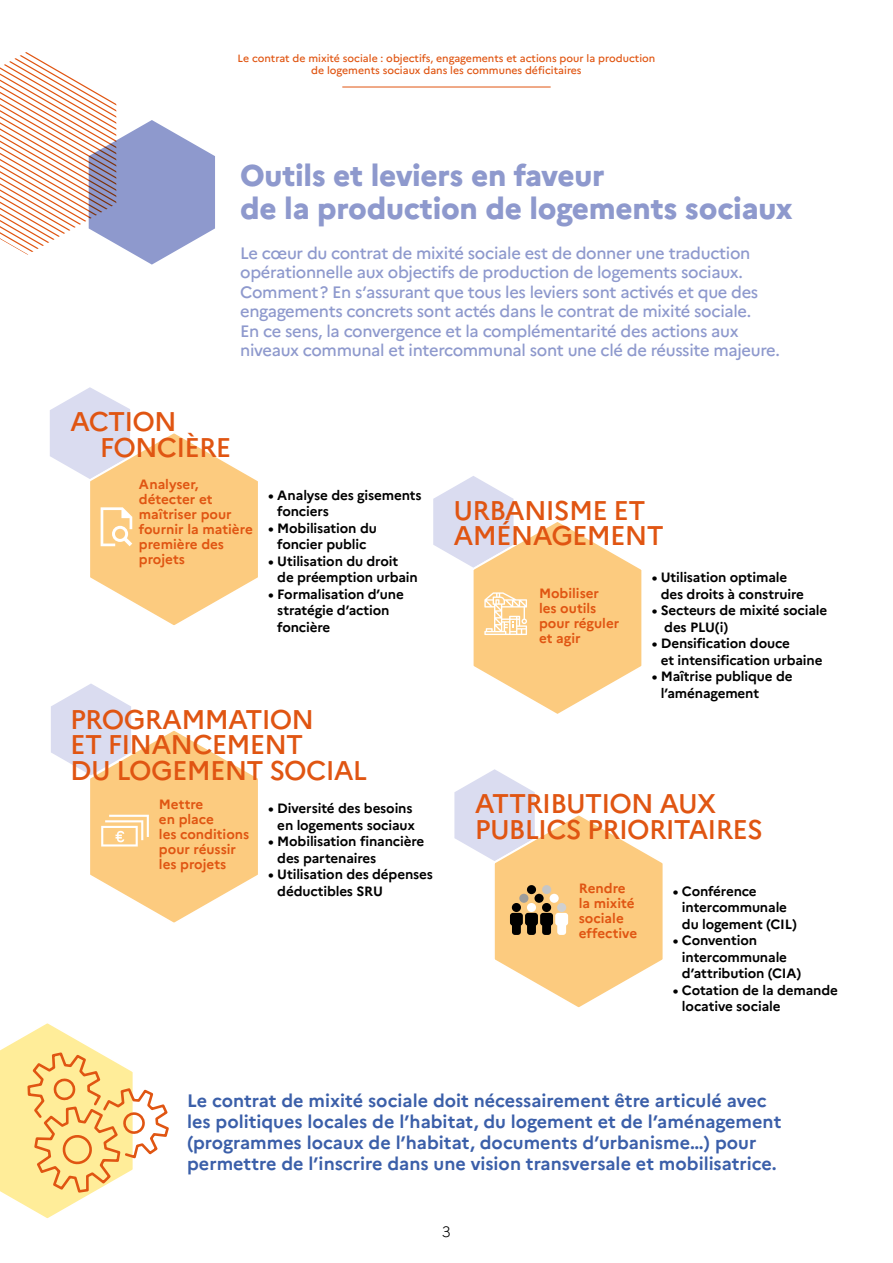
<style>
.page{position:relative;width:893px;height:1263px;background:#fff}
.page>*{position:absolute;margin:0;border:0;box-sizing:border-box;transform-origin:0 0}
.t1{font:800 30px/33px "Marianne";letter-spacing:-.01em;color:#8e99cd}
.t2{font:500 27px/25.5px "Marianne";letter-spacing:-.03em;color:#e05512}
.t3{font:700 18px/21px "Marianne";color:#3b5fa9}
.t4{font:500 16.5px/19.5px "Marianne";letter-spacing:-.02em;color:#8e99cd}
.t5{font:300 15px "Marianne";color:#000}
.t6{font:700 13.5px/16.5px "Marianne";letter-spacing:-.01em;color:#000}
.t7{font:700 13.5px/15px "Marianne";color:#e05512}
.t8{font:500 10.5px/12px "Marianne";color:#e05512;text-align:center}
</style>
<div class="page">
<hr style="left:342px;top:87px;width:209px;height:1px;background:#e05512">
<svg style="left:0;top:52px;width:215px;height:213px"></svg>
<svg style="left:50px;top:387px;width:208px;height:238px"></svg>
<svg style="left:433px;top:476px;width:209px;height:238px"></svg>
<svg style="left:51px;top:684px;width:207px;height:239px"></svg>
<svg style="left:454px;top:769px;width:209px;height:239px"></svg>
<svg style="left:0;top:1023px;width:169px;height:195px"></svg>
<p class="t8" style="left:238px;top:52px;width:419px">Le contrat de mixité sociale : objectifs, engagements et actions pour la production de logements sociaux dans les communes déficitaires</p>
<h1 class="t1" style="left:240px;top:159px;width:554px">Outils et leviers en faveur<br>de la production de logements sociaux</h1>
<p class="t4" style="left:240px;top:243px;width:541px">Le cœur du contrat de mixité sociale est de donner une traduction opérationnelle aux objectifs de production de logements sociaux.<br>Comment? En s’assurant que tous les leviers sont activés et que des engagements concrets sont actés dans le contrat de mixité sociale.<br>En ce sens, la convergence et la complémentarité des actions aux niveaux communal et intercommunal sont une clé de réussite majeure.</p>
<h2 class="t2" style="left:100px;top:409px;width:133px;text-indent:-30px">ACTION<br>FONCIÈRE</h2>
<p class="t7" style="left:139px;top:476px;width:115px">Analyser, détecter et maîtriser pour fournir la matière première des projets</p>
<p class="t6" style="left:277px;top:486px;width:146px;text-indent:-9px">• Analyse des gisements fonciers</p>
<p class="t6" style="left:268px;top:519px;width:110px;text-align:center">• Mobilisation du foncier public</p>
<p class="t6" style="left:277px;top:552px;width:142px;text-indent:-9px">• Utilisation du droit de préemption urbain</p>
<p class="t6" style="left:277px;top:585px;width:128px;text-indent:-9px">• Formalisation d’une stratégie d’action foncière</p>
<h2 class="t2" style="left:70px;top:706px;width:299px">PROGRAMMATION<br>ET FINANCEMENT<br>DU LOGEMENT SOCIAL</h2>
<p class="t7" style="left:159px;top:796px;width:92px">Mettre<br>en place<br>les conditions pour réussir les projets</p>
<p class="t6" style="left:268px;top:800px;width:148px;text-align:right">• Diversité des besoins en logements sociaux</p>
<p class="t6" style="left:277px;top:833px;width:149px;text-indent:-9px">• Mobilisation financière des partenaires</p>
<p class="t6" style="left:277px;top:866px;width:157px;text-indent:-9px">• Utilisation des dépenses déductibles SRU</p>
<h2 class="t2" style="left:454px;top:497px;width:212px">URBANISME ET<br>AMÉNAGEMENT</h2>
<p class="t7" style="left:539px;top:586px;width:82px">Mobiliser les outils pour réguler et agir</p>
<p class="t6" style="left:661px;top:569px;width:145px;text-indent:-9px">• Utilisation optimale des droits à construire</p>
<p class="t6" style="left:664px;top:602px;width:165px;text-indent:-13px">• Secteurs de mixité sociale des PLU(i)</p>
<p class="t6" style="left:661px;top:635px;width:163px;text-indent:-9px">• Densification douce<br>et intensification urbaine</p>
<p class="t6" style="left:661px;top:668px;width:133px;text-indent:-9px">• Maîtrise publique de l’aménagement</p>
<h2 class="t2" style="left:475px;top:791px;width:290px">ATTRIBUTION AUX<br>PUBLICS PRIORITAIRES</h2>
<p class="t7" style="left:579px;top:880px;width:60px">Rendre la mixité sociale effective</p>
<p class="t6" style="left:682px;top:882px;width:116px;text-indent:-9px">• Conférence intercommunale du logement (CIL)</p>
<p class="t6" style="left:682px;top:932px;width:121px;text-indent:-9px">• Convention intercommunale d’attribution (CIA)</p>
<p class="t6" style="left:682px;top:981px;width:157px;text-indent:-9px">• Cotation de la demande locative sociale</p>
<p class="t3" style="left:187px;top:1090px;width:596px">Le contrat de mixité sociale doit nécessairement être articulé avec les politiques locales de l’habitat, du logement et de l’aménagement (programmes locaux de l’habitat, documents d’urbanisme…) pour permettre de l’inscrire dans une vision transversale et mobilisatrice.</p>
<p class="t5" style="left:442px;top:1222px;width:10px">3</p>
</div>
